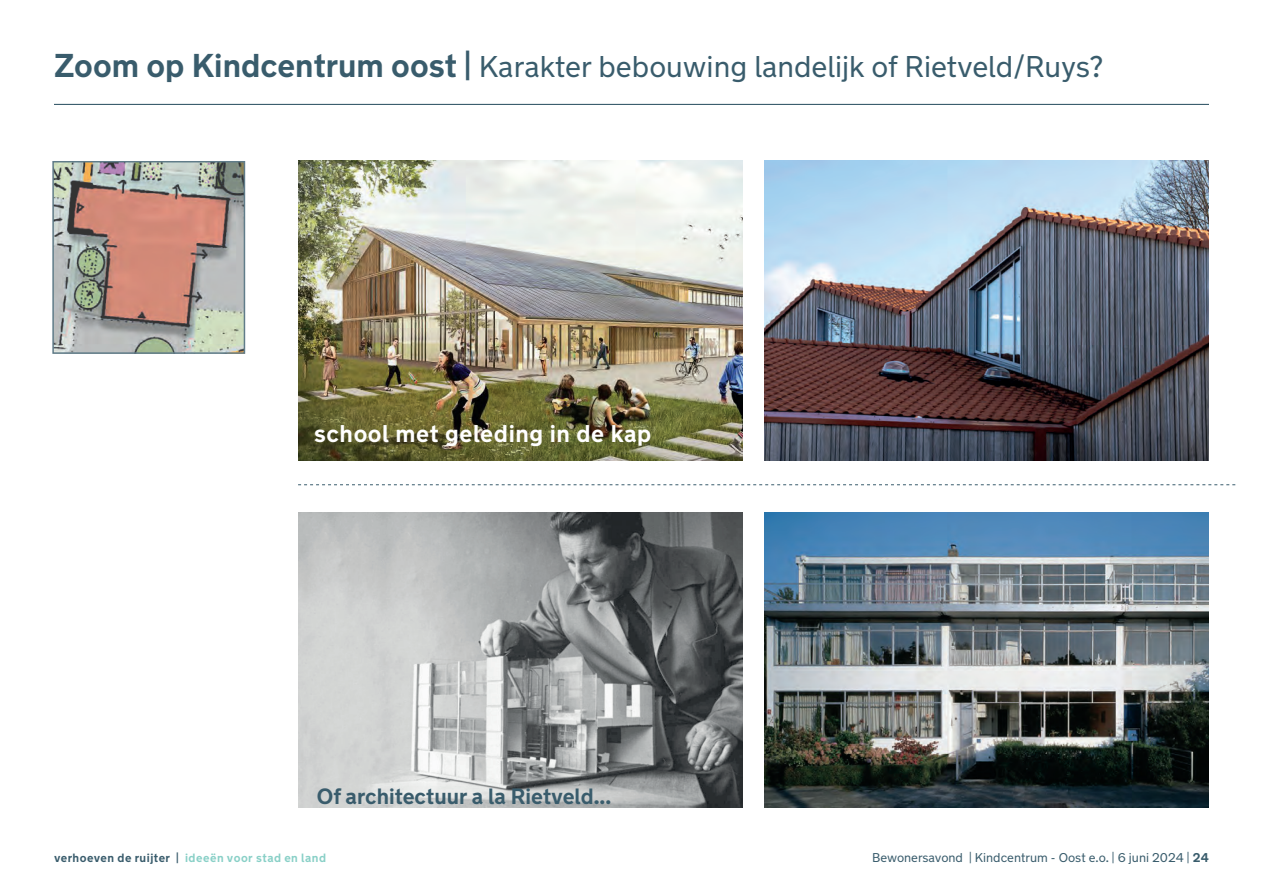
<style>
.page{position:relative;width:1263px;height:893px;background:#fff}
.page>*{position:absolute;margin:0;border:0;box-sizing:border-box;transform-origin:0 0}
.t1{font:30px "New Transport";color:#395c6c}
.t2{font:700 24.15px "New Transport";letter-spacing:.025em;color:#fff}
.t3{font:700 22.05px "New Transport";color:#395c6c}
.t4{font:12.75px "New Transport";color:#395c6c}
.t5{font:700 12px "New Transport";letter-spacing:.04em;color:#89d0c7}
.s1{font-weight:700;font-size:33px}
.s2{color:#395c6c}
.s3{font-weight:700}
</style>
<div class="page">
<img style="left:298px;top:161px;width:444px;height:300px">
<img style="left:765px;top:161px;width:444px;height:300px">
<hr style="left:54px;top:104px;width:1155px;height:1px;background:#395c6c">
<img style="left:298px;top:512px;width:444px;height:296px">
<img style="left:765px;top:512px;width:444px;height:296px">
<img style="left:55px;top:164px;width:187px;height:187px">
<div style="left:52px;top:161px;width:193px;height:193px;border:2px solid #395c6c"></div>
<svg style="left:298px;top:484px;width:937px;height:1px"></svg>
<p class="t1" style="left:54px;top:48px;width:1051px"><span class="s1">Zoom op Kindcentrum oost |</span> Karakter bebouwing landelijk of Rietveld/Ruys?</p>
<p class="t2" style="left:314px;top:418px;width:339px">school met geleding in de kap</p>
<p class="t3" style="left:317px;top:783px;width:296px">Of architectuur a la Rietveld...</p>
<p class="t5" style="left:54px;top:850px;width:274px"><span class="s2">verhoeven de ruijter |</span> ideeën voor stad en land</p>
<p class="t4" style="left:872px;top:850px;width:338px">Bewonersavond | Kindcentrum - Oost e.o. | 6 juni 2024 | <span class="s3">24</span></p>
</div>
